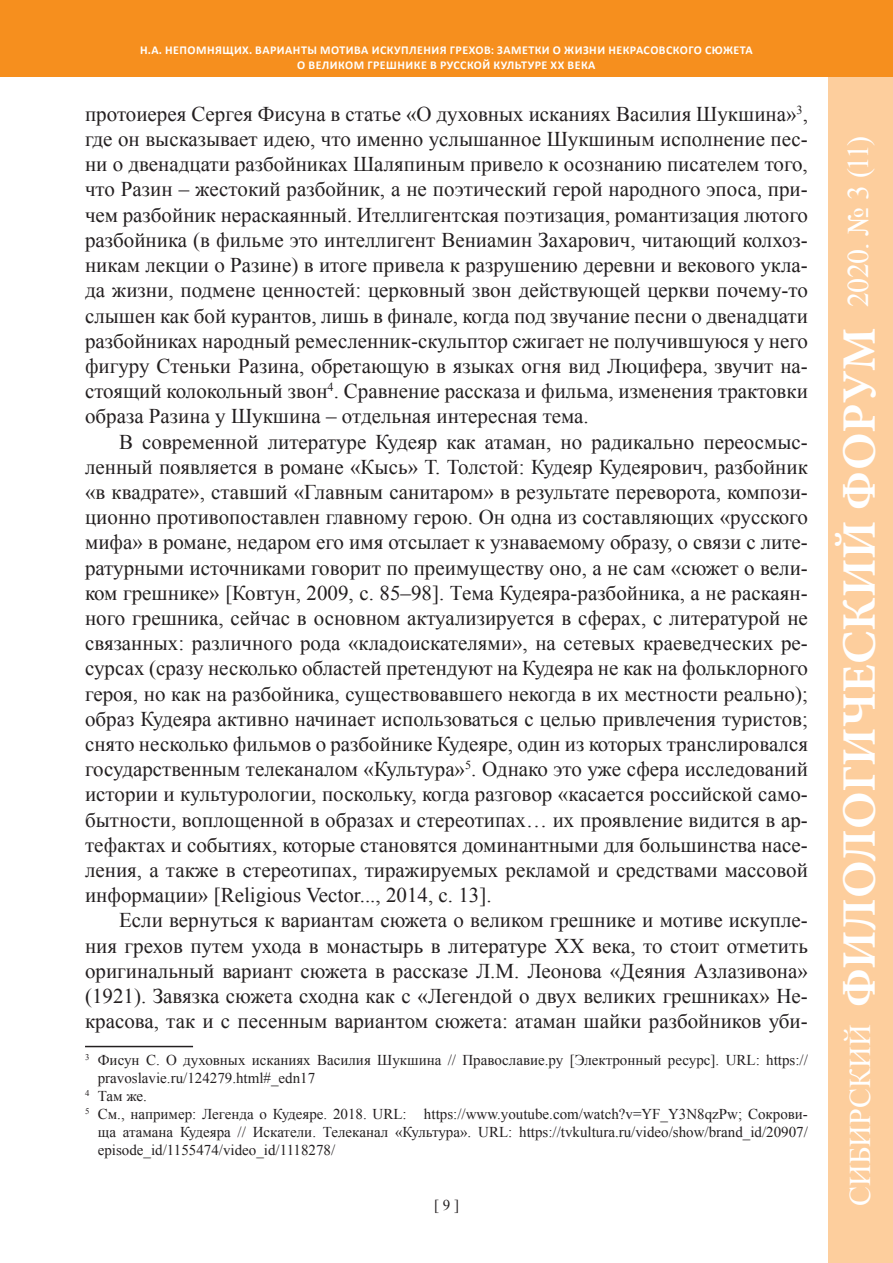
<style>
.page{position:relative;width:893px;height:1263px;background:#fff}
.page>*{position:absolute;margin:0;border:0;box-sizing:border-box;transform-origin:0 0}
.t1{font:700 48px "Minion Pro";color:#fff}
.t2{font:30px "Times New Roman";letter-spacing:-.005em;color:#fff}
.t3{font:21px/25.2px "Times New Roman";color:#231f20;text-align:justify}
.t4{font:15px "Times New Roman";color:#231f20}
.t5{font:700 12px/14.4px "Calibri";letter-spacing:.04em;color:#fff}
</style>
<div class="page">
<div style="left:828px;top:0;width:65px;height:1263px;background:#fdce9d"></div>
<div style="left:0;top:0;width:893px;height:77px;background:#f68f1e"></div>
<hr style="left:85px;top:1046px;width:108px;height:1px;background:#231f20">
<p class="t5" style="left:140px;top:43px;width:42px">Н.А. Непомня</p>
<p class="t5" style="left:297px;top:43px;width:457px;text-indent:-75px">щих. ВАРИАНТЫ МОТИВА ИСКУПЛЕНИЯ ГРЕХОВ: ЗАМЕТКИ О ЖИЗНИ НЕКРАСОВСКОГО СЮЖЕТА<br>О ВЕЛИКОМ ГРЕШНИКЕ В РУССКОЙ КУЛЬТУРЕ ХХ ВЕКА</p>
<p class="t3" style="left:85px;top:101px;width:724px">протоиерея Сергея Фисуна в статье «О духовных исканиях Василия Шукшина»<sup>3</sup>, где он высказывает идею, что именно услышанное Шукшиным исполнение пес&shy;ни о двенадцати разбойниках Шаляпиным привело к осознанию писателем того, что Разин – жестокий разбойник, а не поэтический герой народного эпоса, при&shy;чем разбойник нераскаянный. Ителлигентская поэтизация, романтизация лютого разбойника (в фильме это интеллигент Вениамин Захарович, читающий колхоз&shy;никам лекции о Разине) в итоге привела к разрушению деревни и векового укла&shy;да жизни, подмене ценностей: церковный звон действующей церкви почему-то слышен как бой курантов, лишь в финале, когда под звучание песни о двенадцати разбойниках народный ремесленник-скульптор сжигает не получившуюся у него фигуру Стеньки Разина, обретающую в языках огня вид Люцифера, звучит на&shy;стоящий колокольный звон<sup>4</sup>. Сравнение рассказа и фильма, изменения трактовки образа Разина у Шукшина – отдельная интересная тема.</p>
<p class="t3" style="left:85px;top:429px;width:724px;text-indent:34px">В современной литературе Кудеяр как атаман, но радикально переосмыс&shy;ленный появляется в романе «Кысь» Т. Толстой: Кудеяр Кудеярович, разбойник «в квадрате», ставший «Главным санитаром» в результате переворота, компози&shy;ционно противопоставлен главному герою. Он одна из составляющих «русского мифа» в романе, недаром его имя отсылает к узнаваемому образу, о связи с лите&shy;ратурными источниками говорит по преимуществу оно, а не сам «сюжет о вели&shy;ком грешнике» [Ковтун, 2009, с. 85–98]. Тема Кудеяра-разбойника, а не раскаян&shy;ного грешника, сейчас в основном актуализируется в сферах, с литературой не связанных: различного рода «кладоискателями», на сетевых краеведческих ре&shy;сурсах (сразу несколько областей претендуют на Кудеяра не как на фольклорного героя, но как на разбойника, существовавшего некогда в их местности реально); образ Кудеяра активно начинает использоваться с целью привлечения туристов; снято несколько фильмов о разбойнике Кудеяре, один из которых транслировался государственным телеканалом «Культура»<sup>5</sup>. Однако это уже сфера исследований истории и культурологии, поскольку, когда разговор «касается российской само&shy;бытности, воплощенной в образах и стереотипах… их проявление видится в ар&shy;тефактах и событиях, которые становятся доминантными для большинства насе&shy;ления, а также в стереотипах, тиражируемых рекламой и средствами массовой информации» [Religious Vector..., 2014, с. 13].</p>
<p class="t3" style="left:85px;top:907px;width:724px;text-indent:34px">Если вернуться к вариантам сюжета о великом грешнике и мотиве искупле&shy;ния грехов путем ухода в монастырь в литературе XX века, то стоит отметить оригинальный вариант сюжета в рассказе Л.М. Леонова «Деяния Азлазивона» (1921). Завязка сюжета сходна как с «Легендой о двух великих грешниках» Не&shy;красова, так и с песенным вариантом сюжета: атаман шайки разбойников уби-</p>
<p class="t4" style="left:85px;top:1049px;width:724px"><sup>3</sup> Фисун С. О духовных исканиях Василия Шукшина // Православие.ру [Электронный ресурс]. URL: https://</p>
<p class="t4" style="left:98px;top:1067px;width:219px">pravoslavie.ru/124279.html#_edn17</p>
<p class="t4" style="left:85px;top:1085px;width:64px"><sup>4</sup> Там же.</p>
<p class="t4" style="left:85px;top:1103px;width:724px"><sup>5</sup> См., например: Легенда о Кудеяре. 2018. URL: https://www.youtube.com/watch?v=YF_Y3N8qzPw; Сокрови-</p>
<p class="t4" style="left:98px;top:1121px;width:712px">ща атамана Кудеяра // Искатели. Телеканал «Культура». URL: https://tvkultura.ru/video/show/brand_id/20907/</p>
<p class="t4" style="left:98px;top:1139px;width:239px">episode_id/1155474/video_id/1118278/</p>
<p class="t4" style="left:434px;top:1194px;width:26px">[ 9 ]</p>
<h2 class="t2" style="left:838px;top:307px;width:172px;rotate:-90deg">2020. № 3 (11)</h2>
<h1 class="t1" style="left:831px;top:1007px;width:681px;rotate:-90deg">ФИЛОЛОГИЧЕСКИЙ ФОРУМ</h1>
<h2 class="t2" style="left:840px;top:1206px;width:183px;rotate:-90deg">СИБИРСКИЙ</h2>
</div>
